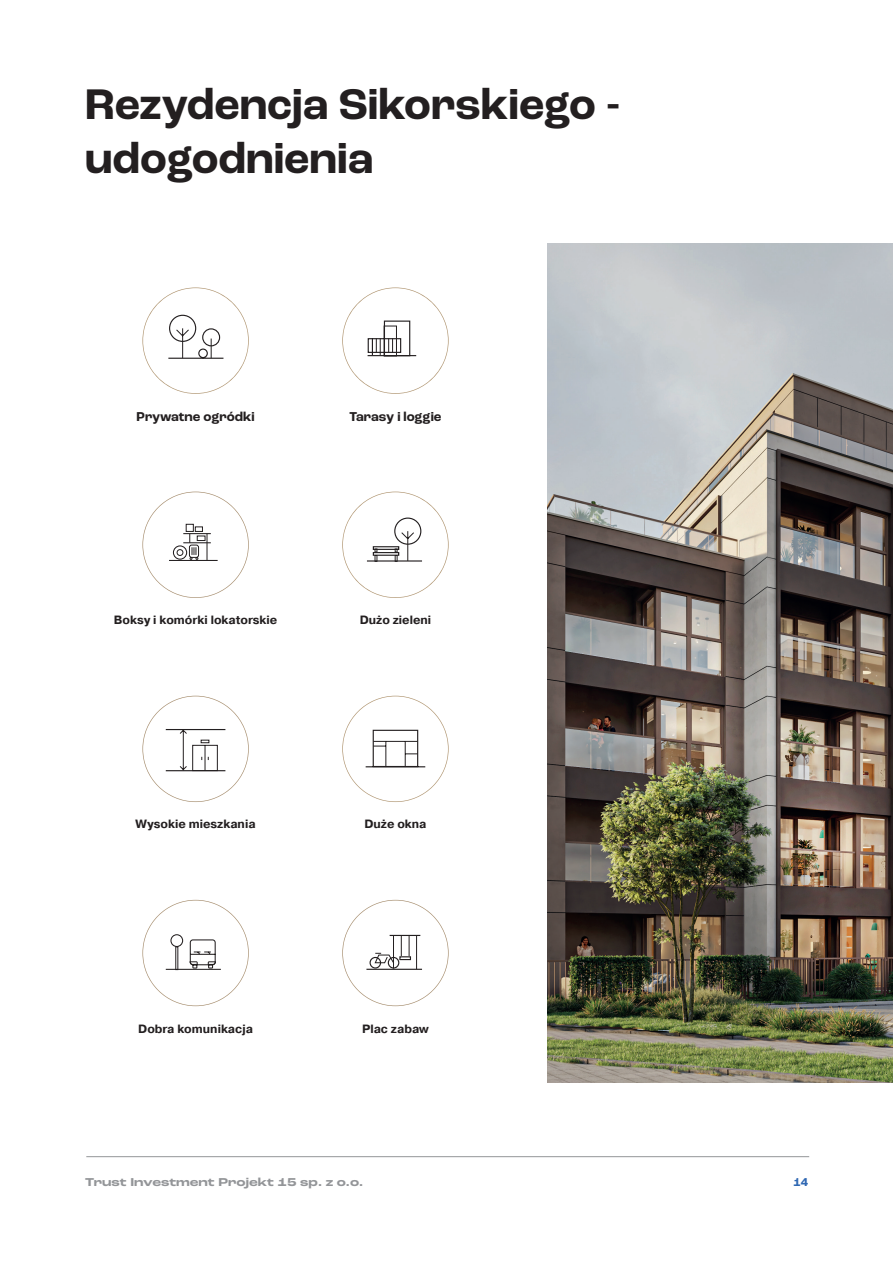
<style>
.page{position:relative;width:893px;height:1263px;background:#fff}
.page>*{position:absolute;margin:0;border:0;box-sizing:border-box;transform-origin:0 0}
.t1{font:700 45px/54px "Roc Grotesk";color:#231f20}
.t2{font:700 13.5px "Roc Grotesk";color:#231f20}
.t3{font:700 12px "Pragmatica";color:#231f20}
.t4{font:700 expanded 12px "Roc Grotesk";color:#939598}
.t5{font:700 12px "Roc Grotesk";color:#3068b3}
</style>
<div class="page">
<hr style="left:86px;top:1156px;width:723px;height:1px;background:#939598">
<img style="left:547px;top:244px;width:346px;height:838px">
<svg style="left:142px;top:287px;width:107px;height:107px"></svg>
<svg style="left:342px;top:492px;width:107px;height:106px"></svg>
<svg style="left:342px;top:696px;width:107px;height:106px"></svg>
<hr style="left:373px;top:741px;width:45px;height:1px;background:#231f20">
<svg style="left:342px;top:900px;width:107px;height:106px"></svg>
<div style="left:399px;top:956px;width:12px;height:4px;border:1px solid #231f20"></div>
<svg style="left:342px;top:287px;width:107px;height:107px"></svg>
<svg style="left:142px;top:696px;width:107px;height:106px"></svg>
<svg style="left:142px;top:900px;width:107px;height:106px"></svg>
<svg style="left:142px;top:492px;width:107px;height:106px"></svg>
<h1 class="t1" style="left:85px;top:78px;width:536px">Rezydencja Sikorskiego - udogodnienia</h1>
<p class="t2" style="left:137px;top:408px;width:119px">Prywatne ogródki</p>
<p class="t2" style="left:349px;top:408px;width:93px">Tarasy i loggie</p>
<p class="t3" style="left:114px;top:612px;width:165px">Boksy i komórki lokatorskie</p>
<p class="t3" style="left:360px;top:612px;width:73px">Dużo zieleni</p>
<p class="t3" style="left:136px;top:816px;width:122px">Wysokie mieszkania</p>
<p class="t3" style="left:364px;top:816px;width:64px">Duże okna</p>
<p class="t3" style="left:138px;top:1021px;width:116px">Dobra komunikacja</p>
<p class="t3" style="left:362px;top:1021px;width:68px">Plac zabaw</p>
<p class="t4" style="left:85px;top:1175px;width:280px">Trust Investment Projekt 15 sp. z o.o.</p>
<p class="t5" style="left:793px;top:1175px;width:16px">14</p>
</div>
